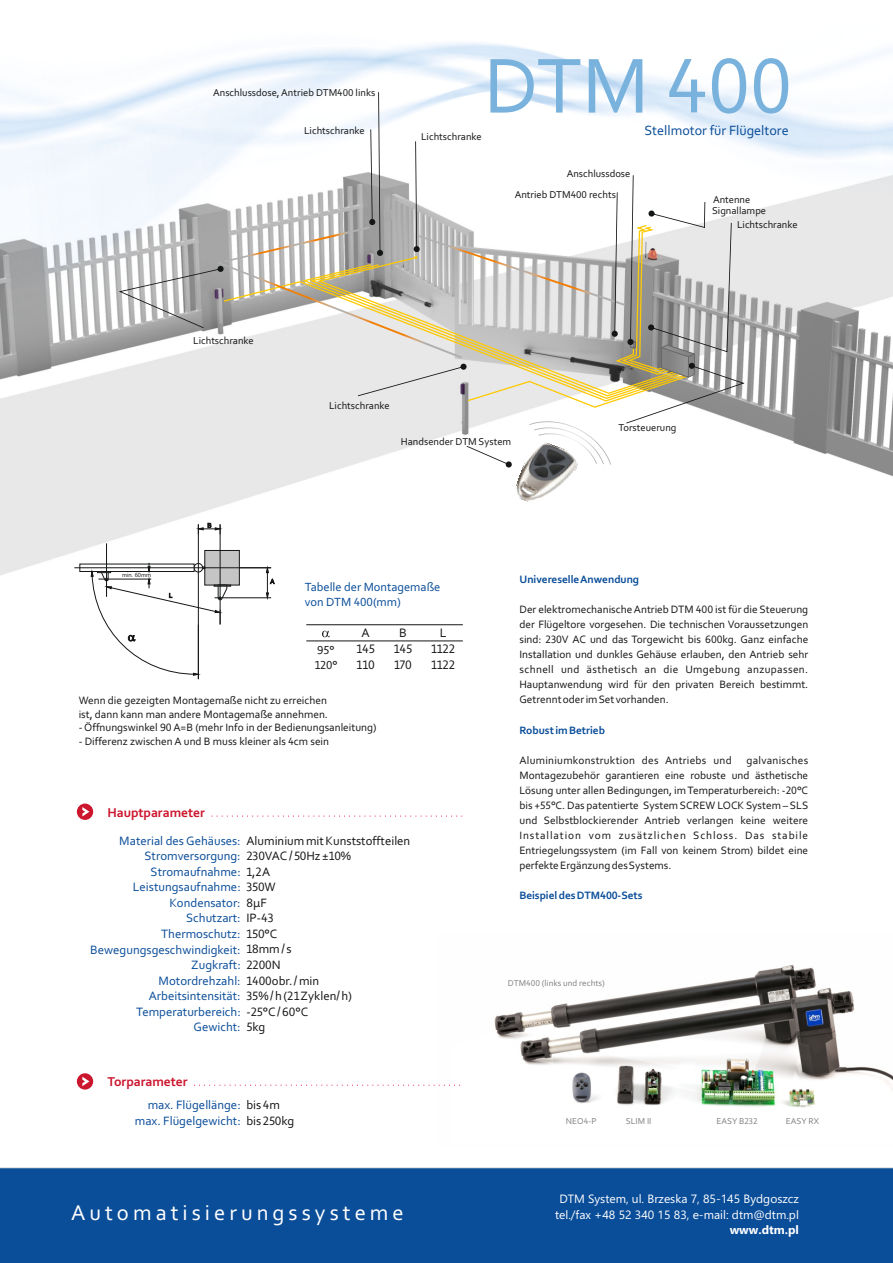
<style>
.page{position:relative;width:893px;height:1263px;background:#fff}
.page>*{position:absolute;margin:0;border:0;box-sizing:border-box;transform-origin:0 0}
.t1{font:81.75px "Corebal";color:#79b2dc}
.t2{font:22.5px "Corbel";letter-spacing:.18em;color:#fff}
.t3{font:14.1px "Corebal";color:#0a4d99}
.t4{font:700 13.5px "Corebal";color:#cc162e}
.t5{font:12.9px/15.9px "Corebal";color:#151616;text-align:center}
.t6{font:12.75px/15.6px "Corebal";color:#0a4d99;text-align:right}
.t7{font:12.75px/15.6px "Corebal";color:#151616}
.t8{font:12.45px/15.1px "Corebal";color:#0a4d99}
.t9{font:12.3px/15px "Corebal";color:#151616}
.t10{font:12px/15.9px "Ebrima";color:#fff;text-align:center}
.t11{font:700 12px "Ebrima";color:#fff}
.t12{font:11.25px/15px "Corebal";color:#151616;text-align:justify}
.t13{font:700 11.25px "Corebal";color:#0a4d99}
.t14{font:11.25px "Corebal";letter-spacing:.025em;color:#151616}
.t15{font:10.5px/11.2px "Corebal";color:#151616}
.t16{font:9px "Corebal";color:#818281}
.t17{font:5.85px "Yu Gothic UI";color:#151616}
.s1{color:#151616}
</style>
<div class="page">
<img style="left:0;top:354px;width:893px;height:326px">
<img style="left:438px;top:965px;width:455px;height:143px">
<img style="left:0;top:42px;width:893px;height:312px">
<svg style="left:77px;top:803px;width:16px;height:17px"></svg>
<svg style="left:211px;top:816px;width:252px;height:1px"></svg>
<svg style="left:77px;top:1073px;width:16px;height:16px"></svg>
<svg style="left:194px;top:1085px;width:268px;height:1px"></svg>
<hr style="left:220px;top:524px;width:1px;height:100px;background:#151616">
<hr style="left:106px;top:543px;width:1px;height:54px;background:#151616">
<hr style="left:215px;top:597px;width:56px;height:1px;background:#151616">
<hr style="left:74px;top:567px;width:197px;height:1px;background:#151616">
<hr style="left:198px;top:524px;width:1px;height:155px;background:#151616">
<svg style="left:266px;top:565px;width:9px;height:36px"></svg>
<svg style="left:198px;top:523px;width:23px;height:11px"></svg>
<svg style="left:80px;top:550px;width:160px;height:126px"></svg>
<svg style="left:322px;top:631px;width:8px;height:6px"></svg>
<hr style="left:306px;top:640px;width:157px;height:1px;background:#151616">
<hr style="left:306px;top:624px;width:157px;height:1px;background:#151616">
<img style="left:513px;top:467px;width:67px;height:46px">
<svg style="left:119px;top:92px;width:626px;height:375px"></svg>
<div style="left:0;top:1167px;width:893px;height:96px;background:#0a4d99"></div>
<p class="t15" style="left:213px;top:87px;width:164px">Anschlussdose, Antrieb DTM400 links</p>
<p class="t15" style="left:304px;top:126px;width:62px">Lichtschranke</p>
<p class="t15" style="left:421px;top:132px;width:62px">Lichtschranke</p>
<h1 class="t1" style="left:484px;top:52px;width:310px">DTM 400</h1>
<p class="t3" style="left:644px;top:124px;width:146px">Stellmotor für Flügeltore</p>
<p class="t15" style="left:567px;top:168px;width:65px">Anschlussdose</p>
<p class="t15" style="left:515px;top:190px;width:103px">Antrieb DTM400 rechts</p>
<p class="t15" style="left:712px;top:194px;width:56px">Antenne<br>Signallampe</p>
<p class="t15" style="left:737px;top:220px;width:62px">Lichtschranke</p>
<p class="t15" style="left:193px;top:336px;width:62px">Lichtschranke</p>
<p class="t15" style="left:329px;top:401px;width:62px">Lichtschranke</p>
<p class="t15" style="left:401px;top:437px;width:112px">Handsender DTM System</p>
<p class="t15" style="left:618px;top:423px;width:60px">Torsteuerung</p>
<p class="t17" style="left:122px;top:573px;width:31px">min. 60mm</p>
<p class="t8" style="left:305px;top:580px;width:137px">Tabelle der Montagemaße von DTM 400(mm)</p>
<p class="t5" style="left:356px;top:626px;width:20px">A<br>145<br>110</p>
<p class="t5" style="left:394px;top:626px;width:20px">B<br>145<br>170</p>
<p class="t5" style="left:431px;top:626px;width:26px">L<br>1122<br>1122</p>
<p class="t9" style="left:315px;top:643px;width:24px">95°<br>120°</p>
<p class="t12" style="left:79px;top:694px;width:251px;line-height:13.8px">Wenn die gezeigten Montagemaße nicht zu erreichen ist, dann kann man andere Montagemaße annehmen.</p>
<p class="t12" style="left:79px;top:721px;width:299px">- Öffnungswinkel 90 A=B (mehr Info in der Bedienungsanleitung)</p>
<p class="t12" style="left:79px;top:735px;width:252px">- Differenz zwischen A und B muss kleiner als 4cm sein</p>
<p class="t4" style="left:107px;top:807px;width:99px">Hauptparameter</p>
<p class="t7" style="left:246px;top:834px;width:165px">Aluminium mit Kunststoffteilen<br>230VAC / 50Hz ±10%<br>1,2A<br>350W<br>8µF<br>IP-43<br>150°C<br>18mm / s<br>2200N<br>1400obr. / min<br>35% / h (21 Zyklen/ h)</p>
<p class="t7" style="left:246px;top:1020px;width:20px">5kg</p>
<p class="t6" style="left:119px;top:834px;width:123px">Material des Gehäuses:</p>
<p class="t6" style="left:145px;top:849px;width:98px">Stromversorgung:</p>
<p class="t6" style="left:151px;top:865px;width:92px">Stromaufnahme:</p>
<p class="t6" style="left:133px;top:880px;width:109px">Leistungsaufnahme:</p>
<p class="t6" style="left:170px;top:896px;width:73px">Kondensator:</p>
<p class="t6" style="left:186px;top:911px;width:56px">Schutzart:</p>
<p class="t6" style="left:161px;top:927px;width:81px">Thermoschutz:</p>
<p class="t6" style="left:90px;top:942px;width:152px">Bewegungsgeschwindigkeit:</p>
<p class="t6" style="left:191px;top:958px;width:51px">Zugkraft:</p>
<p class="t6" style="left:159px;top:974px;width:84px">Motordrehzahl:</p>
<p class="t6" style="left:149px;top:989px;width:93px">Arbeitsintensität:</p>
<p class="t6" style="left:136px;top:1005px;width:174px">Temperaturbereich: <span class="s1">-25°C / 60°C</span></p>
<p class="t6" style="left:194px;top:1020px;width:49px">Gewicht:</p>
<p class="t4" style="left:107px;top:1076px;width:82px">Torparameter</p>
<p class="t7" style="left:246px;top:1098px;width:49px">bis 4m bis 250kg</p>
<p class="t6" style="left:135px;top:1098px;width:107px">max. Flügellänge: max. Flügelgewicht:</p>
<p class="t13" style="left:519px;top:574px;width:121px">Univereselle Anwendung</p>
<p class="t12" style="left:519px;top:603px;width:290px">Der elektromechanische Antrieb DTM 400 ist für die Steuerung der Flügeltore vorgesehen. Die technischen Voraussetzungen sind: 230V AC und das Torgewicht bis 600kg. Ganz einfache Installation und dunkles Gehäuse erlauben, den Antrieb sehr schnell und ästhetisch an die Umgebung anzupassen.<br>Hauptanwendung wird für den privaten Bereich bestimmt.<br>Getrennt oder im Set vorhanden.</p>
<p class="t13" style="left:519px;top:725px;width:87px">Robust im Betrieb</p>
<p class="t14" style="left:519px;top:755px;width:214px">Aluminiumkonstruktion des Antriebs und</p>
<p class="t12" style="left:519px;top:753px;width:290px;text-indent:227px">galvanisches Montagezubehör garantieren eine robuste und ästhetische Lösung unter allen Bedingungen, im Temperaturbereich: -20°C bis +55°C. Das patentierte System SCREW LOCK System – SLS und Selbstblockierender Antrieb verlangen keine weitere Installation vom zusätzlichen Schloss. Das stabile Entriegelungssystem (im Fall von keinem Strom) bildet eine perfekte Ergänzung des Systems.</p>
<p class="t13" style="left:519px;top:891px;width:125px">Beispiel des DTM400-Sets</p>
<p class="t16" style="left:508px;top:979px;width:99px">DTM400 (links und rechts)</p>
<p class="t16" style="left:566px;top:1118px;width:32px">NEO4-P</p>
<p class="t16" style="left:626px;top:1118px;width:27px">SLIM II</p>
<p class="t16" style="left:716px;top:1117px;width:43px">EASY B232</p>
<p class="t16" style="left:786px;top:1117px;width:35px">EASY RX</p>
<h2 class="t2" style="left:71px;top:1203px;width:334px">Automatisierungssysteme</h2>
<p class="t10" style="left:555px;top:1192px;width:245px">DTM System, ul. Brzeska 7, 85-145 Bydgoszcz tel./fax +48 52 340 15 83, e-mail: dtm@dtm.pl</p>
<p class="t11" style="left:730px;top:1225px;width:71px">www.dtm.pl</p>
</div>
